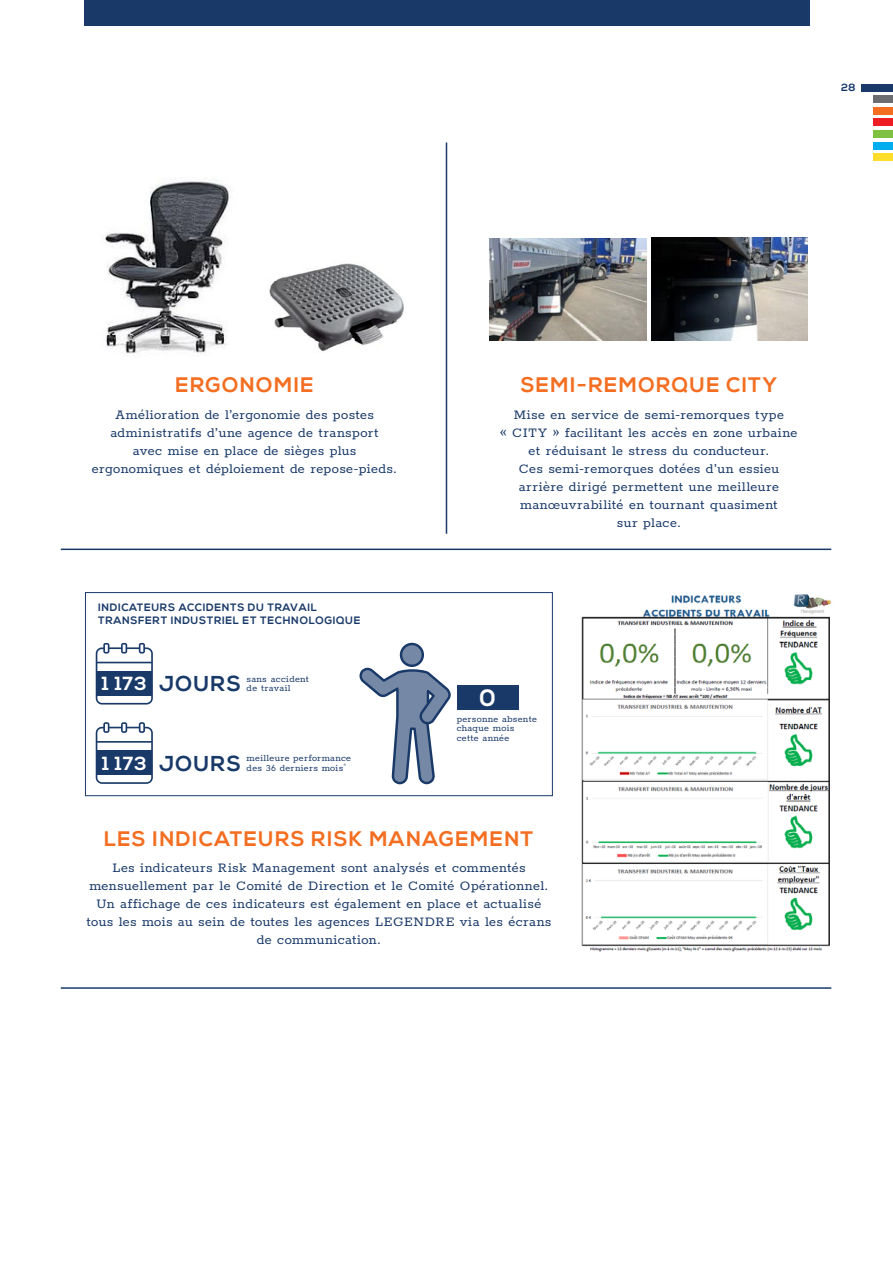
<style>
.page{position:relative;width:893px;height:1263px;background:#fff}
.page>*{position:absolute;margin:0;border:0;box-sizing:border-box;transform-origin:0 0}
.t1{font:700 23.55px "Nexa";color:#fff}
.t2{font:700 21.6px "Nexa";letter-spacing:.05em;color:#193a69}
.t3{font:700 21px "Nexa";letter-spacing:.065em;color:#f36e21}
.t4{font:700 18.9px "Nexa";letter-spacing:.05em;color:#fff}
.t5{font:15px/18px "Rokkitt";letter-spacing:.025em;color:#193a69;text-align:center}
.t6{font:700 10.65px "Nexa";letter-spacing:.06em;color:#193a69}
.t7{font:10.5px/9.1px "Rokkitt";letter-spacing:.03em;color:#193a69}
.t8{font:700 10.5px "Nexa";color:#193a69}
</style>
<div class="page">
<img style="left:269px;top:263px;width:135px;height:88px">
<img style="left:105px;top:179px;width:124px;height:175px">
<img style="left:581px;top:594px;width:251px;height:358px">
<svg style="left:581px;top:594px;width:55px;height:21px"></svg>
<hr style="left:446px;top:142px;width:1px;height:392px;background:#193a69">
<hr style="left:61px;top:549px;width:770px;height:1px;background:#193a69">
<hr style="left:61px;top:987px;width:770px;height:2px;background:#193a69">
<div style="left:85px;top:592px;width:468px;height:204px;border:1px solid #193a69"></div>
<div style="left:457px;top:685px;width:62px;height:24px;background:#193a69"></div>
<svg style="left:96px;top:643px;width:57px;height:61px"></svg>
<svg style="left:96px;top:722px;width:57px;height:62px"></svg>
<div style="left:96px;top:671px;width:56px;height:25px;background:#193a69"></div>
<div style="left:96px;top:750px;width:56px;height:25px;background:#193a69"></div>
<svg style="left:359px;top:643px;width:92px;height:141px"></svg>
<img style="left:489px;top:238px;width:157px;height:102px">
<img style="left:652px;top:237px;width:156px;height:103px">
<div style="left:862px;top:84px;width:31px;height:8px;background:#193a69"></div>
<div style="left:874px;top:95px;width:19px;height:8px;background:#6c6d70"></div>
<div style="left:874px;top:107px;width:19px;height:8px;background:#f36e21"></div>
<div style="left:874px;top:119px;width:19px;height:7px;background:#ee1d23"></div>
<div style="left:874px;top:130px;width:19px;height:8px;background:#7fc241"></div>
<div style="left:874px;top:142px;width:19px;height:7px;background:#00aeef"></div>
<div style="left:874px;top:153px;width:19px;height:8px;background:#ffdd2b"></div>
<div style="left:84px;top:0;width:725px;height:26px;background:#193a69"></div>
<p class="t8" style="left:841px;top:82px;width:16px">28</p>
<p class="t3" style="left:175px;top:373px;width:140px">ERGONOMIE</p>
<p class="t5" style="left:92px;top:404px;width:307px">Amélioration de l’ergonomie des postes administratifs d’une agence de transport<br>avec mise en place de sièges plus ergonomiques et déploiement de repose-pieds.</p>
<p class="t6" style="left:98px;top:601px;width:220px">INDICATEURS ACCIDENTS DU TRAVAIL</p>
<p class="t6" style="left:98px;top:614px;width:264px">TRANSFERT INDUSTRIEL ET TECHNOLOGIQUE</p>
<p class="t4" style="left:102px;top:672px;width:46px">1 173</p>
<p class="t2" style="left:159px;top:671px;width:83px">JOURS</p>
<p class="t7" style="left:247px;top:673px;width:64px">sans accident de travail</p>
<p class="t4" style="left:102px;top:752px;width:46px">1 173</p>
<p class="t2" style="left:159px;top:751px;width:83px">JOURS</p>
<p class="t7" style="left:247px;top:753px;width:106px">meilleure performance des 36 derniers mois<sup>*</sup></p>
<p class="t3" style="left:521px;top:373px;width:258px">SEMI-REMORQUE CITY</p>
<p class="t5" style="left:500px;top:404px;width:299px">Mise en service de semi-remorques type<br>« CITY » facilitant les accès en zone urbaine et réduisant le stress du conducteur.<br>Ces semi-remorques dotées d’un essieu arrière dirigé permettent une meilleure manœuvrabilité en tournant quasiment<br>sur place.</p>
<p class="t1" style="left:480px;top:684px;width:18px">0</p>
<p class="t7" style="left:457px;top:714px;width:82px">personne absente chaque mois cette année</p>
<p class="t3" style="left:104px;top:826px;width:431px">LES INDICATEURS RISK MANAGEMENT</p>
<p class="t5" style="left:86px;top:858px;width:466px">Les indicateurs Risk Management sont analysés et commentés mensuellement par le Comité de Direction et le Comité Opérationnel.<br>Un affichage de ces indicateurs est également en place et actualisé tous les mois au sein de toutes les agences LEGENDRE via les écrans de communication.</p>
</div>
